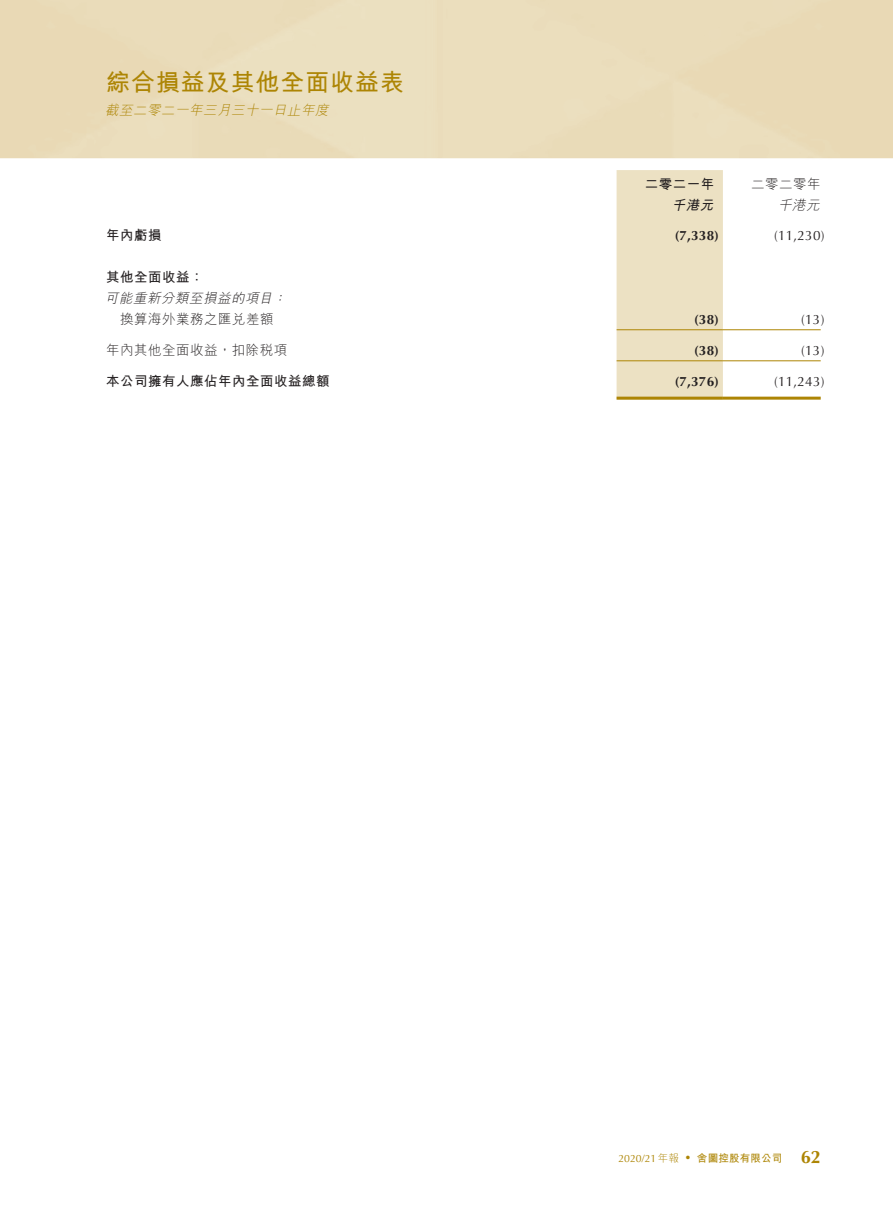
<style>
.page{position:relative;width:893px;height:1212px;background:#fff}
.page>*{position:absolute;margin:0;border:0;box-sizing:border-box;transform-origin:0 0}
.t1{font:700 24px "M Hei HK";letter-spacing:.035em;color:#ad8504}
.t2{font:700 18px "Optima LT Std";color:#ad8504}
._50_Table_txt{font:700 13.5px "M Hei HK";letter-spacing:.035em;color:#231f20}
._50_Table_txt-2{font:300 13.5px "M Hei HK";letter-spacing:.035em;color:#231f20}
._50_Table_txt-3{font:13.5px "Optima LT Std";letter-spacing:.015em;color:#231f20}
._50_Table_txt-4{font:700 13.5px "Optima LT Std";letter-spacing:.015em;color:#231f20}
.t3{font:italic 300 13.5px "M Hei HK";color:#ad8504}
._50_Table_txt-5{font:italic 300 13.5px "M Hei HK";color:#231f20}
._50_Table_txt-6{font:italic 700 13.5px "M Hei HK";color:#231f20}
.t4{font:10.5px "Optima LT Std";color:#ad8504}
.t5{font:700 10.5px "M Hei HK";letter-spacing:.02em;color:#ad8504}
.s1{font-family:"M Hei HK";font-weight:300}
</style>
<div class="page">
<div style="left:617px;top:170px;width:106px;height:227px;background:#ece1c3"></div>
<hr style="left:617px;top:329px;width:106px;height:1px;background:#ad8504">
<hr style="left:723px;top:329px;width:98px;height:1px;background:#ad8504">
<hr style="left:617px;top:360px;width:106px;height:1px;background:#ad8504">
<hr style="left:723px;top:360px;width:98px;height:1px;background:#ad8504">
<hr style="left:617px;top:397px;width:106px;height:3px;background:#ad8504">
<hr style="left:723px;top:397px;width:98px;height:3px;background:#ad8504">
<p class="t1" style="left:106px;top:65px;width:299px">綜合損益及其他全面收益表</p>
<p class="t3" style="left:105px;top:103px;width:228px">截至二零二一年三月三十一日止年度</p>
<p class="_50_Table_txt" style="left:106px;top:225px;width:57px">年內虧損</p>
<p class="_50_Table_txt" style="left:106px;top:267px;width:99px">其他全面收益：</p>
<p class="_50_Table_txt-5" style="left:105px;top:291px;width:172px">可能重新分類至損益的項目</p>
<p class="_50_Table_txt-5" style="left:273px;top:291px;width:18px">：</p>
<p class="_50_Table_txt-2" style="left:120px;top:312px;width:155px">換算海外業務之匯兌差額</p>
<p class="_50_Table_txt-2" style="left:106px;top:343px;width:182px">年內其他全面收益，扣除稅項</p>
<p class="_50_Table_txt" style="left:106px;top:371px;width:225px">本公司擁有人應佔年內全面收益總額</p>
<p class="_50_Table_txt" style="left:645px;top:175px;width:71px">二零二一年</p>
<p class="_50_Table_txt-2" style="left:751px;top:177px;width:71px">二零二零年</p>
<p class="_50_Table_txt-6" style="left:672px;top:196px;width:47px">千港元</p>
<p class="_50_Table_txt-5" style="left:778px;top:198px;width:46px">千港元</p>
<p class="_50_Table_txt-4" style="left:675px;top:227px;width:46px">)7,338(</p>
<p class="_50_Table_txt-3" style="left:774px;top:227px;width:52px">)11,230(</p>
<p class="_50_Table_txt-4" style="left:694px;top:311px;width:26px">)38(</p>
<p class="_50_Table_txt-3" style="left:801px;top:311px;width:25px">)13(</p>
<p class="_50_Table_txt-4" style="left:694px;top:342px;width:26px">)38(</p>
<p class="_50_Table_txt-3" style="left:801px;top:342px;width:25px">)13(</p>
<p class="_50_Table_txt-4" style="left:675px;top:374px;width:46px">)7,376(</p>
<p class="_50_Table_txt-3" style="left:774px;top:374px;width:52px">)11,243(</p>
<p class="t5" style="left:697px;top:1150px;width:87px">舍圖控股有限公司</p>
<p class="t4" style="left:618px;top:1152px;width:62px">2020/21<span class="s1">年報</span></p>
<p class="t4" style="left:685px;top:1152px;width:8px">•</p>
<p class="t2" style="left:801px;top:1146px;width:22px">62</p>
</div>
